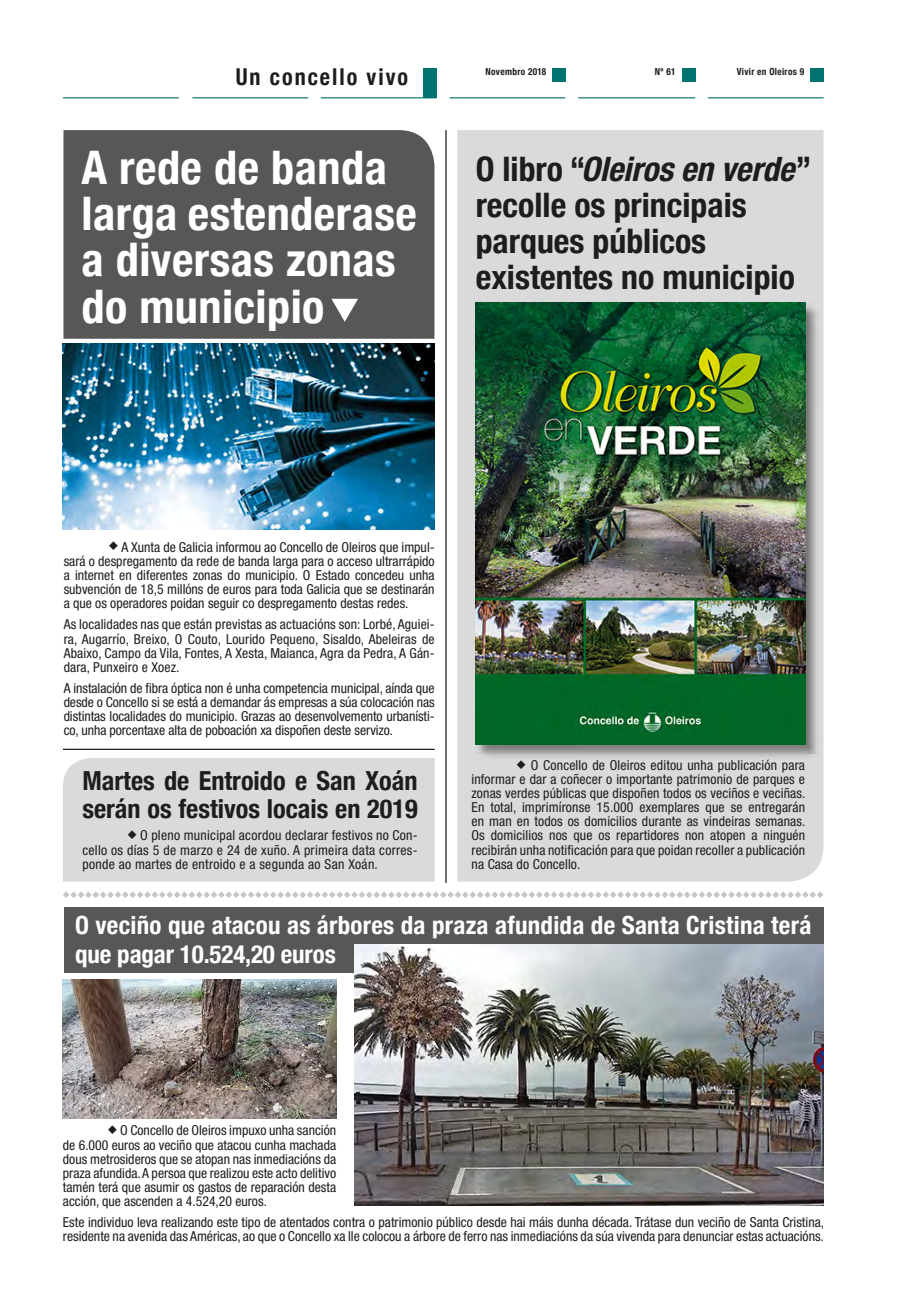
<style>
.page{position:relative;width:904px;height:1312px;background:#fff}
.page>*{position:absolute;margin:0;border:0;box-sizing:border-box;transform-origin:0 0}
.t1{font:700 condensed 46.25px/46.2px "Helvetica Neue";letter-spacing:.01em;color:#fff}
.t2{font:700 condensed 33.75px/36.2px "Helvetica Neue";color:#1d1d1b}
.t3{font:700 condensed 26.25px/27.5px "Helvetica Neue";color:#1d1d1b}
.t4{font:700 condensed 25px/28.8px "Helvetica Neue";letter-spacing:.01em;color:#fff}
.t5{font:700 condensed 23.25px "Helvetica Neue";letter-spacing:.09em;color:#1d1d1b;scale:.95 1}
.t6{font:condensed 13.75px/14.1px "Helvetica Neue";color:#1d1d1b;text-align:justify}
.t7{font:700 condensed 9.75px "Helvetica Neue";letter-spacing:.035em;color:#1d1d1b;scale:.95 1}
.s1{font-style:italic}
.s2{font-family:"Monotype Sorts";font-stretch:normal;font-size:12px}
</style>
<div class="page">
<hr style="left:63px;top:748px;width:371px;height:1px;background:#1d1d1b">
<div style="left:457px;top:130px;width:366px;height:751px;background:#dadada"></div>
<div style="left:63px;top:130px;width:371px;height:209px;background:#575756"></div>
<div style="left:63px;top:758px;width:371px;height:123px;background:#dadada"></div>
<div style="left:64px;top:907px;width:759px;height:65px;background:#575756"></div>
<img style="left:354px;top:944px;width:469px;height:261px">
<img style="left:63px;top:979px;width:274px;height:138px">
<img style="left:63px;top:343px;width:371px;height:186px">
<svg style="left:331px;top:299px;width:27px;height:23px"></svg>
<div style="left:475px;top:302px;width:345px;height:457px;background:#1d1d1b;opacity:.51"></div>
<img style="left:476px;top:303px;width:329px;height:441px">
<hr style="left:445px;top:130px;width:1px;height:752px;background:#1d1d1b">
<svg style="left:63px;top:891px;width:760px;height:6px"></svg>
<hr style="left:707px;top:97px;width:116px;height:1px;background:#007270">
<hr style="left:578px;top:97px;width:117px;height:1px;background:#007270">
<hr style="left:449px;top:97px;width:116px;height:1px;background:#007270">
<hr style="left:321px;top:97px;width:115px;height:1px;background:#007270">
<hr style="left:192px;top:97px;width:116px;height:1px;background:#007270">
<hr style="left:63px;top:97px;width:116px;height:1px;background:#007270">
<div style="left:423px;top:68px;width:13px;height:30px;background:#007270"></div>
<div style="left:682px;top:68px;width:13px;height:13px;background:#007270"></div>
<div style="left:810px;top:68px;width:13px;height:13px;background:#007270"></div>
<div style="left:552px;top:68px;width:13px;height:13px;background:#007270"></div>
<h3 class="t5" style="left:236px;top:57px;width:183px">Un concello vivo</h3>
<p class="t7" style="left:485px;top:64px;width:65px">Novembro 2018</p>
<p class="t7" style="left:655px;top:64px;width:23px">Nº 61</p>
<p class="t7" style="left:736px;top:64px;width:73px">Vivir en Oleiros 9</p>
<h1 class="t1" style="left:81px;top:141px;width:337px">A rede de banda larga estenderase a diversas zonas do municipio</h1>
<h2 class="t2" style="left:476px;top:148px;width:337px">O libro “<span class="s1">Oleiros en verde</span>” recolle os principais parques públicos existentes no municipio</h2>
<p class="t6" style="left:64px;top:539px;width:372px;text-indent:45px"><span class="s2">U</span> A Xunta de Galicia informou ao Concello de Oleiros que impul&shy;sará o despregamento da rede de banda larga para o acceso ultrarrápido a internet en diferentes zonas do municipio. O Estado concedeu unha subvención de 18,5 millóns de euros para toda Galicia que se destinarán a que os operadores poidan seguir co despregamento destas redes.</p>
<p class="t6" style="left:64px;top:617px;width:372px">As localidades nas que están previstas as actuacións son: Lorbé, Aguiei&shy;ra, Augarrío, Breixo, O Couto, Lourido Pequeno, Sisaldo, Abeleiras de Abaixo, Campo da Vila, Fontes, A Xesta, Maianca, Agra da Pedra, A Gán&shy;dara, Punxeiro e Xoez.</p>
<p class="t6" style="left:64px;top:681px;width:372px">A instalación de fibra óptica non é unha competencia municipal, aínda que desde o Concello si se está a demandar ás empresas a súa colocación nas distintas localidades do municipio. Grazas ao desenvolvemento urbanísti&shy;co, unha porcentaxe alta de poboación xa dispoñen deste servizo.</p>
<h3 class="t3" style="left:82px;top:765px;width:337px">Martes de Entroido e San Xoán serán os festivos locais en 2019</h3>
<p class="t6" style="left:82px;top:828px;width:337px;text-indent:45px"><span class="s2">U</span> O pleno municipal acordou declarar festivos no Con&shy;cello os días 5 de marzo e 24 de xuño. A primeira data corres&shy;ponde ao martes de entroido e a segunda ao San Xoán.</p>
<p class="t6" style="left:471px;top:757px;width:335px;text-indent:45px"><span class="s2">U</span> O Concello de Oleiros editou unha publicación para informar e dar a coñecer o importante patrimonio de parques e zonas verdes públicas que dispoñen todos os veciños e veciñas.<br>En total, imprimíronse 15.000 exemplares que se entregarán en man en todos os domicilios durante as vindeiras semanas.<br>Os domicilios nos que os repartidores non atopen a ninguén recibirán unha notificación para que poidan recoller a publicación na Casa do Concello.</p>
<h3 class="t4" style="left:75px;top:908px;width:737px">O veciño que atacou as árbores da praza afundida de Santa Cristina terá que pagar 10.524,20 euros</h3>
<p class="t6" style="left:63px;top:1123px;width:275px;text-indent:45px"><span class="s2">U</span> O Concello de Oleiros impuxo unha sanción de 6.000 euros ao veciño que atacou cunha machada dous metrosideros que se atopan nas inmediacións da praza afundida. A persoa que realizou este acto delitivo tamén terá que asumir os gastos de reparación desta acción, que ascenden a 4.524,20 euros.</p>
<p class="t6" style="left:63px;top:1214px;width:762px">Este individuo leva realizando este tipo de atentados contra o patrimonio público desde hai máis dunha década. Trátase dun veciño de Santa Cristina, residente na avenida das Américas, ao que o Concello xa lle colocou a árbore de ferro nas inmediacións da súa vivenda para denunciar estas actuacións.</p>
</div>
